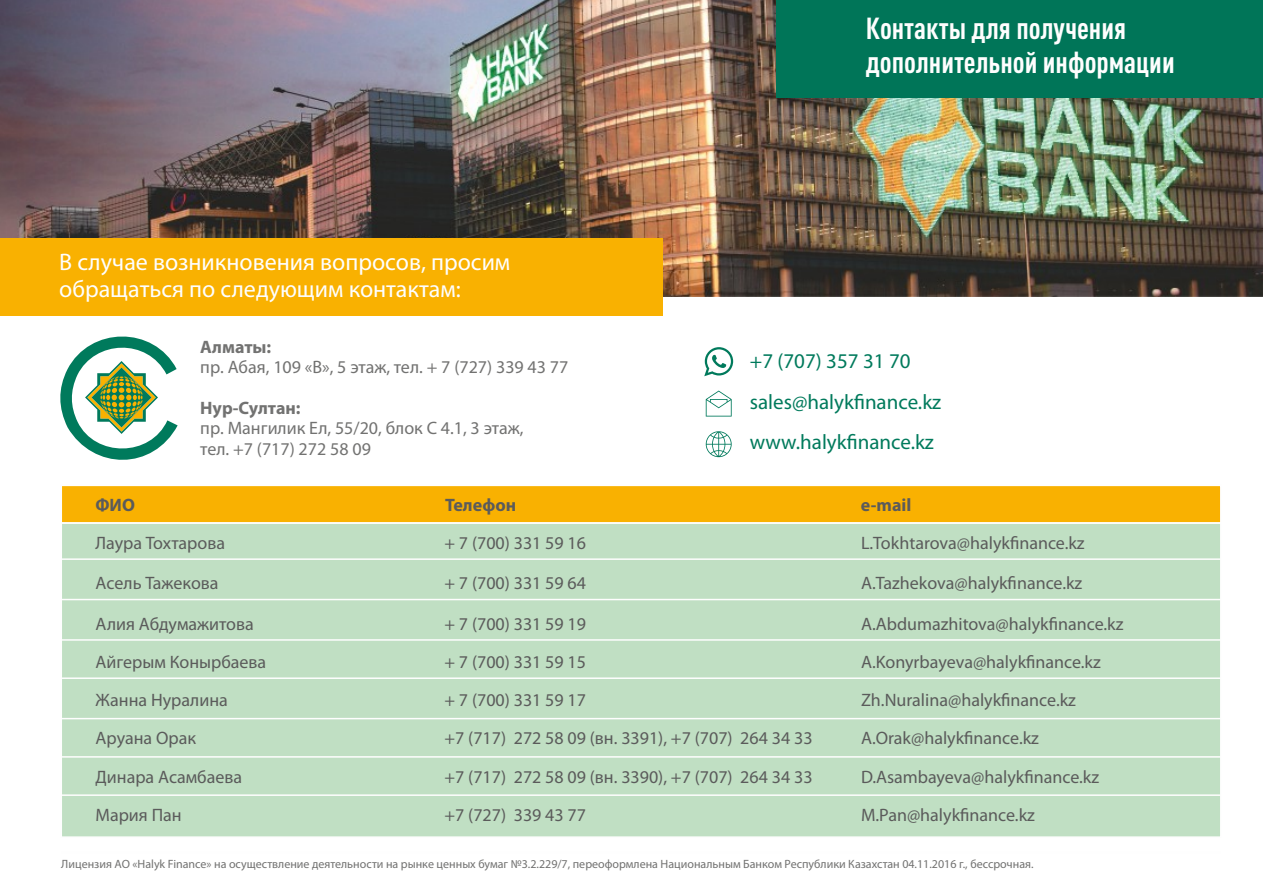
<style>
.page{position:relative;width:1263px;height:893px;background:#fff}
.page>*{position:absolute;margin:0;border:0;box-sizing:border-box;transform-origin:0 0}
.t1{font:700 condensed 30px/34.7px "DIN Pro";color:#fefefe}
.t2{font:24px/27.2px "Myriad Pro K";color:#fefefe}
.t3{font:21px/40.8px "Myriad Pro K";color:#007a5c}
.t4{font:18px/38.2px "Myriad Pro K";color:#5b5b5b}
.t5{font:18px/20.4px "Myriad Pro K";color:#727271}
.t6{font:700 18px "Myriad Pro K";letter-spacing:-.005em;color:#727271}
.t7{font:700 18px "Myriad Pro K";color:#5b5b5b}
.t8{font:12px "Myriad Pro K";color:#727271}
</style>
<div class="page">
<img style="left:0;top:0;width:1263px;height:297px">
<div style="left:776px;top:0;width:487px;height:97px;background:#007558"></div>
<div style="left:0;top:238px;width:663px;height:78px;background:#f9b101"></div>
<div style="left:62px;top:524px;width:1158px;height:313px;background:#c0dfc3"></div>
<div style="left:62px;top:486px;width:1159px;height:36px;background:#f9b101"></div>
<hr style="left:61px;top:558px;width:1160px;height:2px;background:#fefefe">
<hr style="left:61px;top:599px;width:1160px;height:1px;background:#fefefe">
<hr style="left:61px;top:639px;width:1160px;height:2px;background:#fefefe">
<hr style="left:61px;top:718px;width:1160px;height:1px;background:#fefefe">
<hr style="left:61px;top:756px;width:1160px;height:2px;background:#fefefe">
<hr style="left:61px;top:794px;width:1160px;height:2px;background:#fefefe">
<hr style="left:61px;top:677px;width:1160px;height:2px;background:#fefefe">
<svg style="left:60px;top:336px;width:118px;height:124px"></svg>
<svg style="left:706px;top:431px;width:26px;height:26px"></svg>
<svg style="left:706px;top:391px;width:26px;height:26px"></svg>
<svg style="left:704px;top:347px;width:29px;height:29px"></svg>
<h2 class="t2" style="left:59px;top:250px;width:453px">В случае возникновения вопросов, просим обращаться по следующим контактам:</h2>
<p class="t6" style="left:200px;top:339px;width:72px">Алматы:</p>
<p class="t5" style="left:200px;top:358px;width:370px">пр. Абая, 109 «В», 5 этаж, тел. + 7 (727) 339 43 77</p>
<p class="t6" style="left:200px;top:401px;width:102px">Нур-Султан:</p>
<p class="t5" style="left:200px;top:420px;width:325px">пр. Мангилик Ел, 55/20, блок С 4.1, 3 этаж, тел. +7 (717) 272 58 09</p>
<h1 class="t1" style="left:866px;top:14px;width:310px">Контакты для получения дополнительной информации</h1>
<p class="t3" style="left:750px;top:342px;width:193px">+7 (707) 357 31 70 sales@halykfinance.kz www.halykfinance.kz</p>
<p class="t7" style="left:95px;top:497px;width:41px">ФИО</p>
<p class="t7" style="left:445px;top:497px;width:72px">Телефон</p>
<p class="t7" style="left:861px;top:497px;width:52px">e-mail</p>
<p class="t4" style="left:96px;top:525px;width:131px">Лаура Тохтарова</p>
<p class="t4" style="left:444px;top:525px;width:143px">+ 7 (700) 331 59 16</p>
<p class="t4" style="left:861px;top:525px;width:225px">L.Tokhtarova@halykfinance.kz</p>
<p class="t4" style="left:96px;top:566px;width:125px">Асель Тажекова</p>
<p class="t4" style="left:444px;top:566px;width:143px">+ 7 (700) 331 59 64</p>
<p class="t4" style="left:861px;top:566px;width:223px">A.Tazhekova@halykfinance.kz</p>
<p class="t4" style="left:96px;top:606px;width:160px">Алия Абдумажитова</p>
<p class="t4" style="left:444px;top:606px;width:143px">+ 7 (700) 331 59 19</p>
<p class="t4" style="left:861px;top:606px;width:264px">A.Abdumazhitova@halykfinance.kz</p>
<p class="t4" style="left:96px;top:644px;width:172px">Айгерым Конырбаева</p>
<p class="t4" style="left:444px;top:644px;width:143px">+ 7 (700) 331 59 15</p>
<p class="t4" style="left:861px;top:644px;width:241px">A.Konyrbayeva@halykfinance.kz</p>
<p class="t4" style="left:96px;top:683px;width:134px">Жанна Нуралина</p>
<p class="t4" style="left:444px;top:683px;width:143px">+ 7 (700) 331 59 17</p>
<p class="t4" style="left:861px;top:683px;width:216px">Zh.Nuralina@halykfinance.kz</p>
<p class="t4" style="left:96px;top:721px;width:102px">Аруана Орак</p>
<p class="t4" style="left:444px;top:721px;width:370px">+7 (717) 272 58 09 (вн. 3391), +7 (707) 264 34 33</p>
<p class="t4" style="left:861px;top:721px;width:179px">A.Orak@halykfinance.kz</p>
<p class="t4" style="left:96px;top:759px;width:148px">Динара Асамбаева<br>Мария Пан</p>
<p class="t4" style="left:444px;top:759px;width:370px">+7 (717) 272 58 09 (вн. 3390), +7 (707) 264 34 33 +7 (727) 339 43 77</p>
<p class="t4" style="left:861px;top:759px;width:239px">D.Asambayeva@halykfinance.kz<br>M.Pan@halykfinance.kz</p>
<p class="t8" style="left:61px;top:859px;width:974px">Лицензия АО «Halyk Finance» на осуществление деятельности на рынке ценных бумаг №3.2.229/7, переоформлена Национальным Банком Республики Казахстан 04.11.2016 г., бессрочная.</p>
</div>
